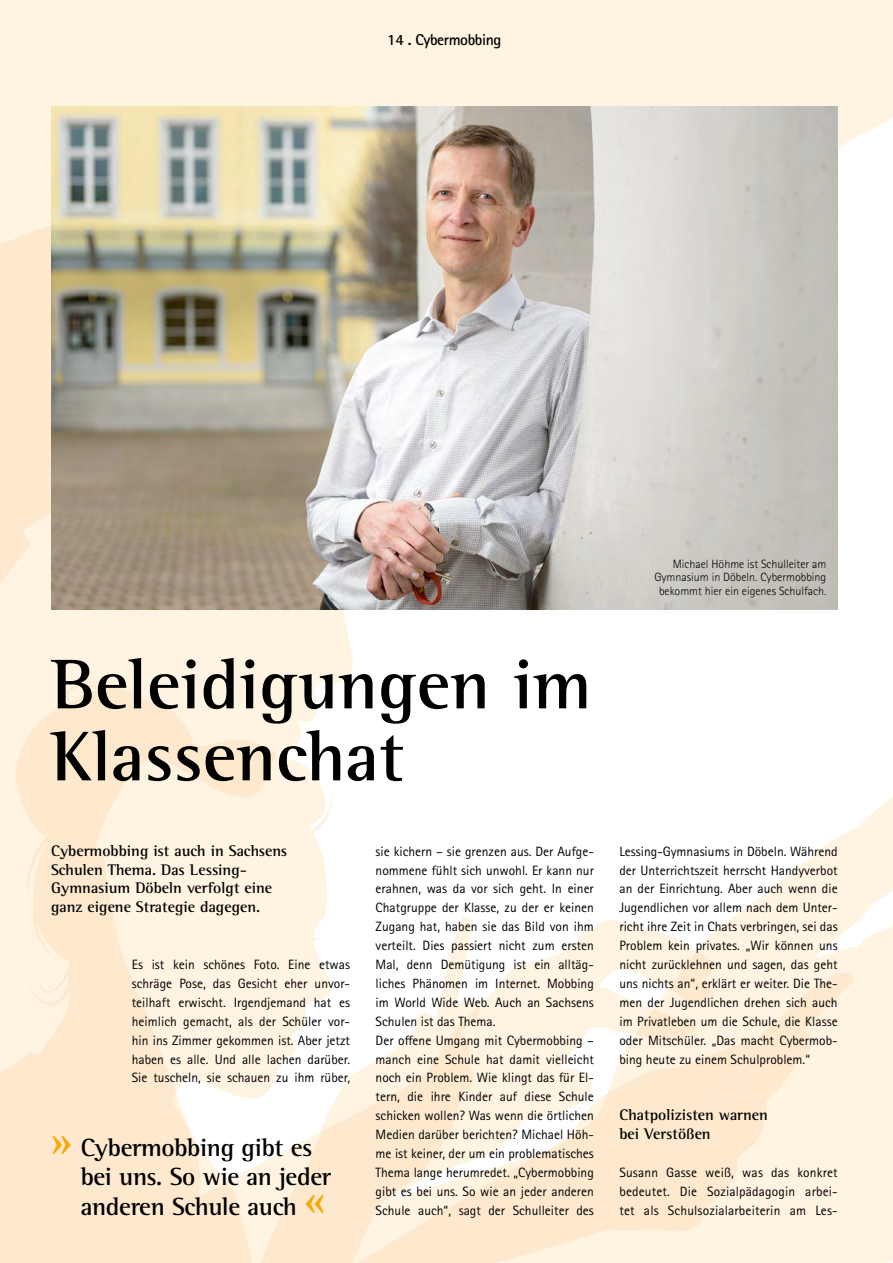
<style>
.page{position:relative;width:893px;height:1263px;background:#fff}
.page>*{position:absolute;margin:0;border:0;box-sizing:border-box;transform-origin:0 0}
.HZ-50{font:700 72px/72px "Rotis Semi Serif Std";color:#000}
.t1{font:700 25.5px/29.2px "Rotis Semi Serif Std";letter-spacing:-.015em;color:#000}
.Vorspann{font:700 15.75px/18.9px "Rotis Semi Serif Std";color:#000}
.zwischenzeile{font:700 15.75px/18.9px "Rotis Semi Serif Std";color:#000}
.t2{font:700 15.75px "Rotis Sans Serif Std";letter-spacing:-.025em;color:#000}
.GT{font:13.5px/18.9px "Rotis Sans Serif Std";color:#000;text-align:justify}
.GT_15{font:13.5px/18.9px "Rotis Sans Serif Std";letter-spacing:.01em;color:#000;text-align:justify}
.t3{font:300 12px/13.5px "Rotis Sans Serif Std";color:#000;text-align:right}
.s1{font-family:"Utopia";font-weight:600;font-size:45px;color:#f8a909}
</style>
<div class="page">
<svg style="left:0;top:601px;width:353px;height:152px;background:#fef4e4"></svg>
<svg style="left:277px;top:1082px;width:69px;height:181px;background:#feead1"></svg>
<svg style="left:277px;top:753px;width:59px;height:443px;fill:#fff3e1"></svg>
<svg style="left:0;top:682px;width:277px;height:581px;background:#feeed9"></svg>
<div style="left:0;top:0;width:893px;height:181px;background:#fff3e1"></div>
<svg style="left:0;top:181px;width:51px;height:420px;background:#feebd3"></svg>
<svg style="left:451px;top:883px;width:442px;height:380px"></svg>
<svg style="left:346px;top:951px;width:467px;height:312px;fill:#fff3e1"></svg>
<svg style="left:655px;top:972px;width:199px;height:192px;background:#feedd7"></svg>
<svg style="left:780px;top:797px;width:113px;height:345px;fill:#fff3e1"></svg>
<img style="left:51px;top:106px;width:787px;height:504px">
<p class="t2" style="left:387px;top:30px;width:116px">14 . Cybermobbing</p>
<h1 class="HZ-50" style="left:51px;top:648px;width:542px">Beleidigungen im<br>Klassenchat</h1>
<h2 class="Vorspann" style="left:51px;top:841px;width:238px">Cybermobbing ist auch in Sachsens<br>Schulen Thema. Das Lessing-<br>Gymnasium Döbeln verfolgt eine ganz eigene Strategie dagegen.</h2>
<p class="GT" style="left:132px;top:955px;width:220px">Es ist kein schönes Foto. Eine etwas schräge Pose, das Gesicht eher unvor&shy;teilhaft erwischt. Irgendjemand hat es heimlich gemacht, als der Schüler vor&shy;hin ins Zimmer gekommen ist. Aber jetzt haben es alle. Und alle lachen darüber.<br>Sie tuscheln, sie schauen zu ihm rüber,</p>
<h2 class="t1" style="left:81px;top:1133px;width:252px;text-indent:-30px"><span class="s1">»</span> Cybermobbing gibt es bei uns. So wie an jeder anderen Schule auch <span class="s1">«</span></h2>
<p class="GT" style="left:376px;top:842px;width:220px">sie kichern – sie grenzen aus. Der Aufge&shy;nommene fühlt sich unwohl. Er kann nur erahnen, was da vor sich geht. In einer Chatgruppe der Klasse, zu der er keinen Zugang hat, haben sie das Bild von ihm verteilt. Dies passiert nicht zum ersten Mal, denn Demütigung ist ein alltäg&shy;liches Phänomen im Internet. Mobbing im World Wide Web. Auch an Sachsens Schulen ist das Thema.</p>
<p class="GT" style="left:376px;top:1031px;width:220px">Der offene Umgang mit Cybermobbing – manch eine Schule hat damit vielleicht noch ein Problem. Wie klingt das für El&shy;tern, die ihre Kinder auf diese Schule schicken wollen? Was wenn die örtlichen Medien darüber berichten? Michael Höh&shy;me ist keiner, der um ein problematisches Thema lange herumredet. „Cybermobbing gibt es bei uns. So wie an jeder anderen Schule auch“, sagt der Schulleiter des</p>
<p class="t3" style="left:654px;top:557px;width:173px">Michael Höhme ist Schulleiter am<br>Gymnasium in Döbeln. Cybermobbing bekommt hier ein eigenes Schulfach.</p>
<p class="GT" style="left:619px;top:842px;width:220px">Lessing-Gymnasiums in Döbeln. Während der Unterrichtszeit herrscht Handyverbot an der Einrichtung. Aber auch wenn die Jugendlichen vor allem nach dem Unter&shy;richt ihre Zeit in Chats verbringen, sei das Problem kein privates. „Wir können uns nicht zurücklehnen und sagen, das geht uns nichts an“, erklärt er weiter. Die The&shy;men der Jugendlichen drehen sich auch im Privatleben um die Schule, die Klasse oder Mitschüler. „Das macht Cybermob&shy;bing heute zu einem Schulproblem.“</p>
<p class="zwischenzeile" style="left:619px;top:1105px;width:150px">Chatpolizisten warnen bei Verstößen</p>
<p class="GT_15" style="left:619px;top:1163px;width:220px">Susann Gasse weiß, was das konkret bedeutet. Die Sozialpädagogin arbei&shy;tet als Schulsozialarbeiterin am Les-</p>
</div>
